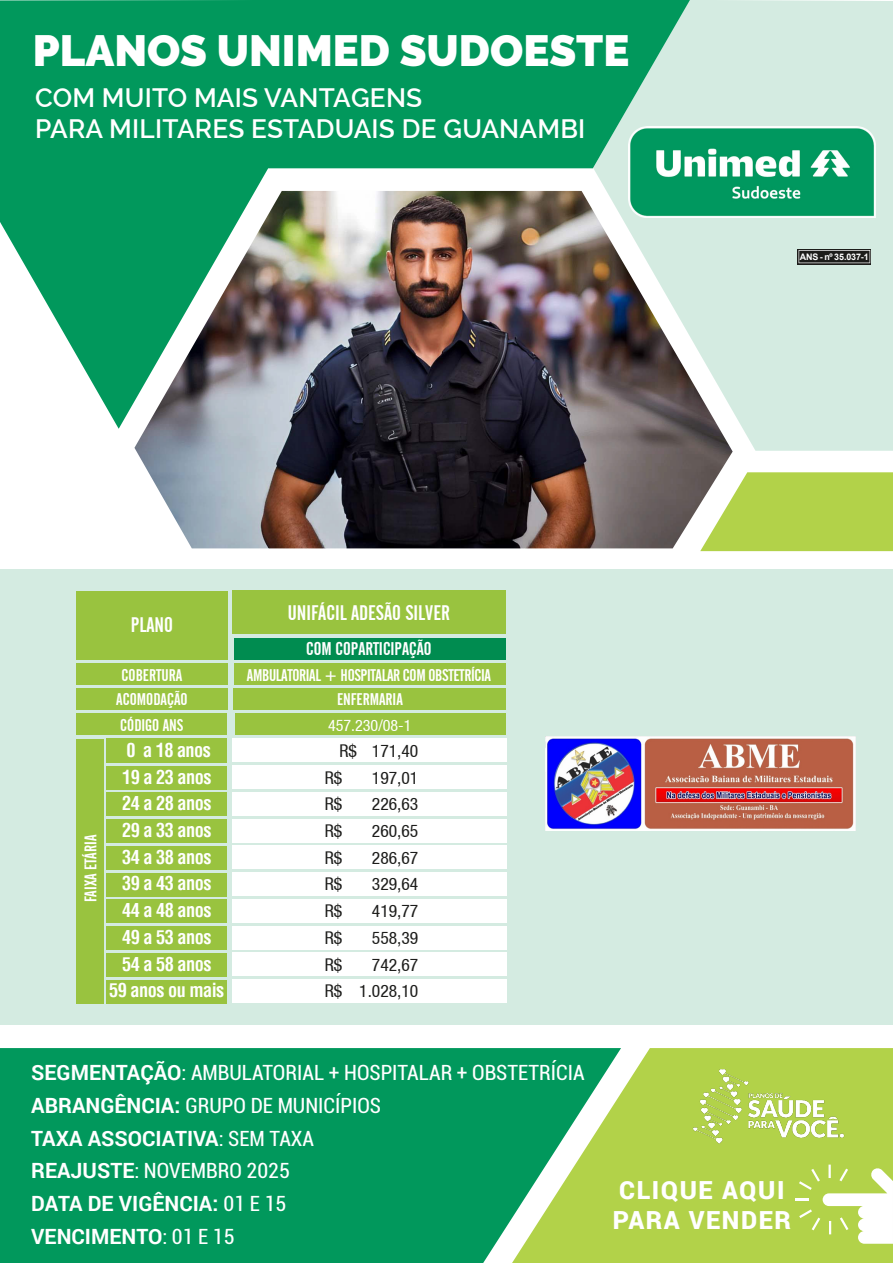
<style>
.page{position:relative;width:893px;height:1263px;background:#fff}
.page>*{position:absolute;margin:0;border:0;box-sizing:border-box;transform-origin:0 0}
.t1{font:900 43.5px "Raleway";color:#fff}
.t2{font:600 26.7px/30.6px "Raleway";letter-spacing:.01em;color:#fff}
.t3{font:900 24.9px/29.8px "Roboto";letter-spacing:.06em;color:#fff}
.t4{font:condensed 21px/32.7px "Roboto";color:#fff}
.t5{font:21px "Alternate Gothic No 2 BT";color:#fff}
.t6{font:700 condensed 19.05px/26.7px "Helvetica";letter-spacing:-.03em;color:#fff;text-align:center;scale:.96 1}
.t7{font:18.3px "Alternate Gothic No 2 BT";color:#fff}
.t8{font:condensed 17.55px/26.7px "Helvetica 57";color:#1d1d1b}
.t9{font:16.8px "Alternate Gothic No 2 BT";color:#fff}
.t10{font:16.8px "Alternate Gothic No 2 BT";letter-spacing:-.02em;color:#fff}
.t11{font:condensed 16.05px "Helvetica 57";color:#fff}
.t12{font:700 9px "Arial";letter-spacing:-.01em;color:#fff}
.s1{font-weight:700;font-stretch:normal}
</style>
<div class="page">
<div style="left:0;top:569px;width:893px;height:455px;background:#d4ebe1"></div>
<svg style="left:0;top:0;width:593px;height:429px;background:#24a672"></svg>
<div style="left:700px;top:472px;width:193px;height:79px;background:#b2d249"></div>
<div style="left:621px;top:1048px;width:272px;height:215px;background:#b2d249"></div>
<svg style="left:593px;top:0;width:300px;height:451px;background:#bee2d3"></svg>
<svg style="left:0;top:1048px;width:621px;height:215px;background:#17a061"></svg>
<img style="left:134px;top:191px;width:599px;height:357px">
<div style="left:107px;top:739px;width:120px;height:24px;background:#99c33f"></div>
<div style="left:107px;top:766px;width:120px;height:23px;background:#99c33f"></div>
<div style="left:107px;top:793px;width:120px;height:23px;background:#99c33f"></div>
<div style="left:107px;top:819px;width:120px;height:24px;background:#99c33f"></div>
<div style="left:107px;top:846px;width:120px;height:24px;background:#99c33f"></div>
<div style="left:107px;top:873px;width:120px;height:23px;background:#99c33f"></div>
<div style="left:106px;top:900px;width:121px;height:23px;background:#99c33f"></div>
<div style="left:106px;top:926px;width:121px;height:24px;background:#99c33f"></div>
<div style="left:106px;top:953px;width:121px;height:24px;background:#99c33f"></div>
<div style="left:106px;top:980px;width:121px;height:23px;background:#99c33f"></div>
<div style="left:76px;top:688px;width:152px;height:22px;background:#99c33f"></div>
<div style="left:236px;top:713px;width:270px;height:22px;background:#99c33f"></div>
<div style="left:76px;top:713px;width:151px;height:22px;background:#99c33f"></div>
<div style="left:233px;top:765px;width:274px;height:24px;background:#fff"></div>
<div style="left:233px;top:819px;width:274px;height:23px;background:#fff"></div>
<div style="left:233px;top:872px;width:274px;height:24px;background:#fff"></div>
<div style="left:233px;top:926px;width:274px;height:23px;background:#fff"></div>
<div style="left:233px;top:979px;width:274px;height:24px;background:#fff"></div>
<div style="left:233px;top:739px;width:274px;height:23px;background:#fff"></div>
<div style="left:233px;top:792px;width:274px;height:24px;background:#fff"></div>
<div style="left:233px;top:846px;width:274px;height:23px;background:#fff"></div>
<div style="left:233px;top:899px;width:274px;height:24px;background:#fff"></div>
<div style="left:233px;top:953px;width:274px;height:23px;background:#fff"></div>
<div style="left:233px;top:688px;width:273px;height:22px;background:#99c33f"></div>
<div style="left:76px;top:591px;width:152px;height:68px;background:#99c33f"></div>
<div style="left:76px;top:664px;width:152px;height:21px;background:#99c33f"></div>
<div style="left:234px;top:664px;width:272px;height:21px;background:#99c33f"></div>
<div style="left:232px;top:591px;width:274px;height:43px;background:#99c33f"></div>
<div style="left:234px;top:638px;width:272px;height:21px;background:#008c50"></div>
<div style="left:76px;top:738px;width:28px;height:265px;background:#99c33f"></div>
<img style="left:545px;top:737px;width:311px;height:93px">
<hr style="left:828px;top:1164px;width:3px;height:14px;background:#fff">
<svg style="left:795px;top:1168px;width:98px;height:76px"></svg>
<img style="left:691px;top:1068px;width:154px;height:77px">
<svg style="left:797px;top:249px;width:74px;height:15px"></svg>
<svg style="left:798px;top:250px;width:72px;height:13px"></svg>
<img style="left:628px;top:127px;width:248px;height:91px">
<h1 class="t1" style="left:33px;top:25px;width:598px">PLANOS UNIMED SUDOESTE</h1>
<p class="t2" style="left:35px;top:82px;width:552px">COM MUITO MAIS VANTAGENS<br>PARA MILITARES ESTADUAIS DE GUANAMBI</p>
<p class="t12" style="left:800px;top:251px;width:71px">ANS - nº 35.037-1</p>
<p class="t5" style="left:131px;top:613px;width:44px">PLANO</p>
<p class="t5" style="left:288px;top:601px;width:163px">UNIFÁCIL ADESÃO SILVER</p>
<p class="t7" style="left:306px;top:639px;width:127px">COM COPARTICIPAÇÃO</p>
<p class="t9" style="left:81px;top:902px;width:69px;rotate:-90deg">FAIXA ETÁRIA</p>
<p class="t9" style="left:122px;top:666px;width:62px">COBERTURA</p>
<p class="t10" style="left:247px;top:666px;width:245px">AMBULATORIAL + HOSPITALAR COM OBSTETRÍCIA</p>
<p class="t9" style="left:116px;top:690px;width:73px">ACOMODAÇÃO</p>
<p class="t6" style="left:109px;top:736px;width:121px">0 a 18 anos<br>19 a 23 anos<br>24 a 28 anos<br>29 a 33 anos<br>34 a 38 anos<br>39 a 43 anos<br>44 a 48 anos<br>49 a 53 anos<br>54 a 58 anos<br>59 anos ou mais</p>
<p class="t9" style="left:337px;top:690px;width:67px">ENFERMARIA</p>
<p class="t9" style="left:120px;top:715px;width:65px">CÓDIGO ANS</p>
<p class="t11" style="left:328px;top:716px;width:85px">457.230/08-1</p>
<p class="t8" style="left:325px;top:737px;width:95px;text-indent:15px">R$ 171,40<br>R$</p>
<p class="t8" style="left:372px;top:764px;width:48px">197,01</p>
<p class="t8" style="left:325px;top:791px;width:19px">R$</p>
<p class="t8" style="left:372px;top:791px;width:48px">226,63</p>
<p class="t8" style="left:325px;top:817px;width:19px">R$</p>
<p class="t8" style="left:372px;top:817px;width:48px">260,65</p>
<p class="t8" style="left:325px;top:844px;width:19px">R$</p>
<p class="t8" style="left:372px;top:844px;width:48px">286,67</p>
<p class="t8" style="left:325px;top:871px;width:19px">R$</p>
<p class="t8" style="left:372px;top:871px;width:48px">329,64</p>
<p class="t8" style="left:325px;top:897px;width:19px">R$</p>
<p class="t8" style="left:372px;top:897px;width:48px">419,77</p>
<p class="t8" style="left:325px;top:924px;width:19px">R$</p>
<p class="t8" style="left:372px;top:924px;width:48px">558,39</p>
<p class="t8" style="left:325px;top:951px;width:19px">R$</p>
<p class="t8" style="left:325px;top:951px;width:95px;text-align:right">742,67<br>R$ 1.028,10</p>
<p class="t4" style="left:31px;top:1056px;width:555px"><span class="s1">SEGMENTAÇÃO</span>: AMBULATORIAL + HOSPITALAR + OBSTETRÍCIA<br><span class="s1">ABRANGÊNCIA:</span> GRUPO DE MUNICÍPIOS<br><span class="s1">TAXA ASSOCIATIVA</span>: SEM TAXA<br><span class="s1">REAJUSTE</span>: NOVEMBRO 2025<br><span class="s1">DATA DE VIGÊNCIA:</span> 01 E 15<br><span class="s1">VENCIMENTO</span>: 01 E 15</p>
<p class="t3" style="left:613px;top:1174px;width:179px">CLIQUE AQUI<br>PARA VENDER</p>
</div>
